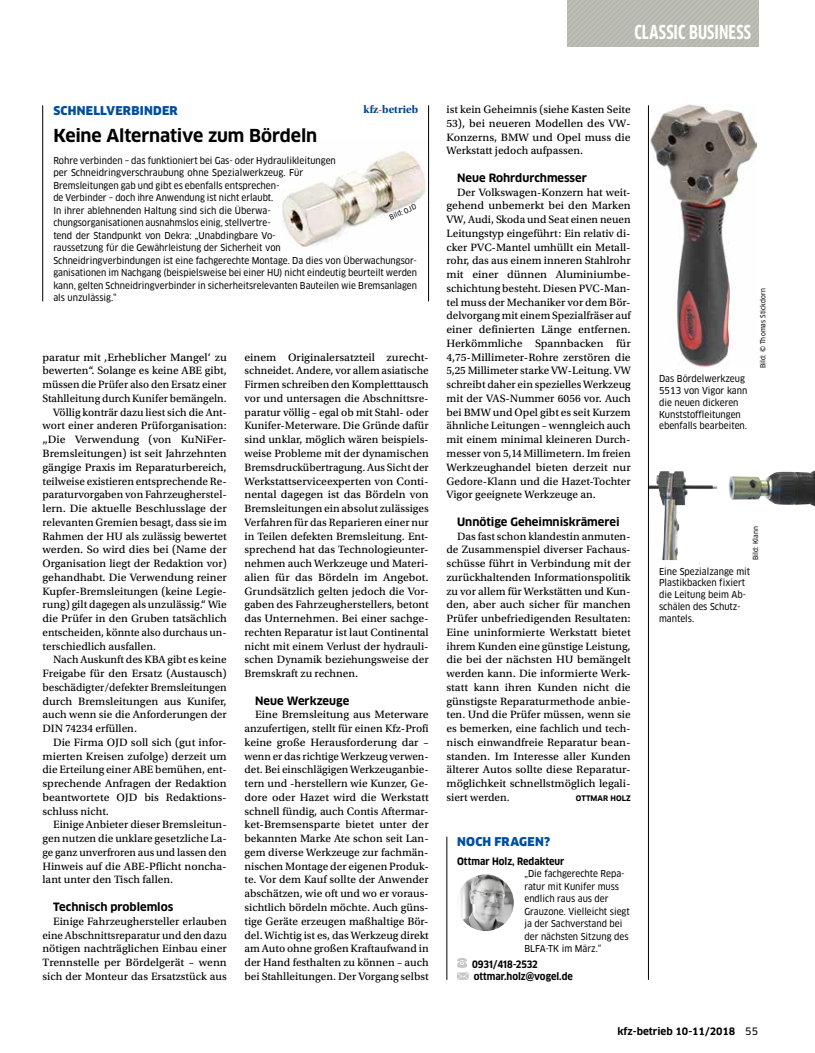
<style>
.page{position:relative;width:815px;height:1053px;background:#fff}
.page>*{position:absolute;margin:0;border:0;box-sizing:border-box;transform-origin:0 0}
.t1{font:700 condensed 18.75px "Clan OT";letter-spacing:.005em;color:#fff}
.t2{font:700 17.5px "Clan OT";letter-spacing:-.01em;color:#000}
.t3{font:900 11.88px "Clan OT";letter-spacing:.02em;color:#004f9f}
.t4{font:11.25px/13.8px "Utopia Std Capt";color:#000;text-align:justify}
.t5{font:700 11.25px "Clan OT";color:#000}
.t6{font:11.25px "Utopia Std Bold Subh";color:#048}
.t7{font:700 condensed 10px/11.9px "Clan OT";color:#000}
.t8{font:700 10px "Clan OT";color:#000}
.t9{font:9.38px/12.5px "Clan OT Narrow News";color:#000}
.t10{font:700 7.5px "Clan OT";letter-spacing:.01em;color:#000}
.t11{font:6.88px "Clan OT Narrow News";letter-spacing:.015em;color:#000}
.s1{color:#d63517}
.s2{font-family:"Clan OT News";font-weight:400}
</style>
<div class="page">
<div style="left:567px;top:0;width:191px;height:46px;background:#b9bab1"></div>
<svg style="left:457px;top:958px;width:12px;height:21px"></svg>
<hr style="left:447px;top:836px;width:1px;height:143px;background:#000">
<img style="left:457px;top:874px;width:57px;height:57px;border-radius:28px">
<img style="left:651px;top:105px;width:105px;height:261px">
<img style="left:649px;top:470px;width:166px;height:90px">
<img style="left:282px;top:151px;width:144px;height:96px">
<hr style="left:42px;top:105px;width:1px;height:196px;background:#000">
<hr style="left:428px;top:105px;width:1px;height:196px;background:#000">
<hr style="left:648px;top:105px;width:1px;height:874px;background:#000">
<h1 class="t1" style="left:634px;top:21px;width:118px">CLASSIC BUSINESS</h1>
<p class="t6" style="left:364px;top:103px;width:56px">kfz<span class="s1">-</span>betrieb</p>
<p class="t3" style="left:53px;top:103px;width:126px">SCHNELLVERBINDER</p>
<h2 class="t2" style="left:53px;top:126px;width:265px">Keine Alternative zum Bördeln</h2>
<p class="t9" style="left:53px;top:154px;width:365px">Rohre verbinden – das funktioniert bei Gas- oder Hydraulikleitungen<br>per Schneidringverschraubung ohne Spezialwerkzeug. Für<br>Bremsleitungen gab und gibt es ebenfalls entsprechen-<br>de Verbinder – doch ihre Anwendung ist nicht erlaubt.<br>In ihrer ablehnenden Haltung sind sich die Überwa-<br>chungsorganisationen ausnahmslos einig, stellvertre-<br>tend der Standpunkt von Dekra: „Unabdingbare Vo-<br>raussetzung für die Gewährleistung der Sicherheit von<br>Schneidringverbindungen ist eine fachgerechte Montage. Da dies von Überwachungsor&shy;ganisationen im Nachgang (beispielsweise bei einer HU) nicht eindeutig beurteilt werden kann, gelten Schneidringverbinder in sicherheitsrelevanten Bauteilen wie Bremsanlagen als unzulässig.“</p>
<p class="t11" style="left:388px;top:214px;width:30px;rotate:-23deg">Bild: OJD</p>
<p class="t4" style="left:43px;top:350px;width:186px">paratur mit ‚Erheblicher Mangel‘ zu</p>
<p class="t4" style="left:43px;top:364px;width:186px">bewerten“. Solange es keine ABE gibt,</p>
<p class="t4" style="left:43px;top:378px;width:186px">müssen die Prüfer also den Ersatz einer</p>
<p class="t4" style="left:43px;top:391px;width:186px">Stahlleitung durch Kunifer bemängeln.</p>
<p class="t4" style="left:53px;top:405px;width:175px">Völlig konträr dazu liest sich die Ant-</p>
<p class="t4" style="left:43px;top:419px;width:186px">wort einer anderen Prüforganisation:</p>
<p class="t4" style="left:43px;top:433px;width:186px">„Die Verwendung (von KuNiFer-</p>
<p class="t4" style="left:43px;top:446px;width:186px">Bremsleitungen) ist seit Jahrzehnten</p>
<p class="t4" style="left:43px;top:460px;width:186px">gängige Praxis im Reparaturbereich,</p>
<p class="t4" style="left:43px;top:474px;width:186px">teilweise existieren entsprechende Re-</p>
<p class="t4" style="left:43px;top:488px;width:186px">paraturvorgaben von Fahrzeugherstel-</p>
<p class="t4" style="left:43px;top:501px;width:186px">lern. Die aktuelle Beschlusslage der</p>
<p class="t4" style="left:43px;top:515px;width:186px">relevanten Gremien besagt, dass sie im</p>
<p class="t4" style="left:43px;top:529px;width:186px">Rahmen der HU als zulässig bewertet</p>
<p class="t4" style="left:43px;top:543px;width:186px">werden. So wird dies bei (Name der</p>
<p class="t4" style="left:43px;top:556px;width:186px">Organisation liegt der Redaktion vor)</p>
<p class="t4" style="left:43px;top:570px;width:186px">gehandhabt. Die Verwendung reiner</p>
<p class="t4" style="left:43px;top:584px;width:186px">Kupfer-Bremsleitungen (keine Legie-</p>
<p class="t4" style="left:43px;top:598px;width:186px">rung) gilt dagegen als unzulässig.“ Wie</p>
<p class="t4" style="left:43px;top:611px;width:186px">die Prüfer in den Gruben tatsächlich</p>
<p class="t4" style="left:43px;top:625px;width:186px">entscheiden, könnte also durchaus un-</p>
<p class="t4" style="left:43px;top:639px;width:115px">terschiedlich ausfallen.</p>
<p class="t4" style="left:53px;top:653px;width:175px">Nach Auskunft des KBA gibt es keine</p>
<p class="t4" style="left:43px;top:666px;width:186px">Freigabe für den Ersatz (Austausch)</p>
<p class="t4" style="left:43px;top:680px;width:186px">beschädigter/defekter Bremsleitungen</p>
<p class="t4" style="left:43px;top:694px;width:186px">durch Bremsleitungen aus Kunifer,</p>
<p class="t4" style="left:43px;top:708px;width:186px">auch wenn sie die Anforderungen der</p>
<p class="t4" style="left:43px;top:721px;width:96px">DIN 74234 erfüllen.</p>
<p class="t4" style="left:53px;top:735px;width:175px">Die Firma OJD soll sich (gut infor-</p>
<p class="t4" style="left:43px;top:749px;width:186px">mierten Kreisen zufolge) derzeit um</p>
<p class="t4" style="left:43px;top:763px;width:186px">die Erteilung einer ABE bemühen, ent-</p>
<p class="t4" style="left:43px;top:776px;width:186px">sprechende Anfragen der Redaktion</p>
<p class="t4" style="left:43px;top:790px;width:186px">beantwortete OJD bis Redaktions-</p>
<p class="t4" style="left:43px;top:804px;width:68px">schluss nicht.</p>
<p class="t4" style="left:53px;top:818px;width:175px">Einige Anbieter dieser Bremsleitun-</p>
<p class="t4" style="left:43px;top:831px;width:186px">gen nutzen die unklare gesetzliche La-</p>
<p class="t4" style="left:43px;top:845px;width:186px">ge ganz unverfroren aus und lassen den</p>
<p class="t4" style="left:43px;top:859px;width:186px">Hinweis auf die ABE-Pflicht noncha-</p>
<p class="t4" style="left:43px;top:873px;width:132px">lant unter den Tisch fallen.</p>
<p class="t5" style="left:53px;top:900px;width:122px">Technisch problemlos</p>
<p class="t4" style="left:43px;top:914px;width:186px;text-indent:11px">Einige Fahrzeughersteller erlauben eine Abschnittsreparatur und den dazu nötigen nachträglichen Einbau einer Trennstelle per Bördelgerät – wenn sich der Monteur das Ersatzstück aus</p>
<p class="t4" style="left:244px;top:350px;width:186px">einem Originalersatzteil zurecht&shy;schneidet. Andere, vor allem asiatische Firmen schreiben den Kompletttausch vor und untersagen die Abschnittsre&shy;paratur völlig – egal ob mit Stahl- oder Kunifer-Meterware. Die Gründe dafür sind unklar, möglich wären beispiels&shy;weise Probleme mit der dynamischen Bremsdruckübertragung. Aus Sicht der Werkstattserviceexperten von Conti&shy;nental dagegen ist das Bördeln von Bremsleitungen ein absolut zulässiges Verfahren für das Reparieren einer nur in Teilen defekten Bremsleitung. Ent&shy;sprechend hat das Technologieunter&shy;nehmen auch Werkzeuge und Materi&shy;alien für das Bördeln im Angebot.<br>Grundsätzlich gelten jedoch die Vor&shy;gaben des Fahrzeugherstellers, betont das Unternehmen. Bei einer sachge&shy;rechten Reparatur ist laut Continental nicht mit einem Verlust der hydrauli&shy;schen Dynamik beziehungsweise der Bremskraft zu rechnen.</p>
<p class="t5" style="left:255px;top:694px;width:96px">Neue Werkzeuge</p>
<p class="t4" style="left:244px;top:708px;width:186px;text-indent:11px">Eine Bremsleitung aus Meterware anzufertigen, stellt für einen Kfz-Profi keine große Herausforderung dar – wenn er das richtige Werkzeug verwen&shy;det. Bei einschlägigen Werkzeuganbie&shy;tern und -herstellern wie Kunzer, Ge&shy;dore oder Hazet wird die Werkstatt schnell fündig, auch Contis Aftermar&shy;ket-Bremsensparte bietet unter der bekannten Marke Ate schon seit Lan&shy;gem diverse Werkzeuge zur fachmän&shy;nischen Montage der eigenen Produk&shy;te. Vor dem Kauf sollte der Anwender abschätzen, wie oft und wo er voraus&shy;sichtlich bördeln möchte. Auch güns&shy;tige Geräte erzeugen maßhaltige Bör&shy;del. Wichtig ist es, das Werkzeug direkt am Auto ohne großen Kraftaufwand in der Hand festhalten zu können – auch bei Stahlleitungen. Der Vorgang selbst</p>
<p class="t4" style="left:446px;top:103px;width:186px">ist kein Geheimnis (siehe Kasten Seite 53), bei neueren Modellen des VW-Konzerns, BMW und Opel muss die Werkstatt jedoch aufpassen.</p>
<p class="t5" style="left:457px;top:171px;width:131px">Neue Rohrdurchmesser</p>
<p class="t4" style="left:446px;top:185px;width:186px;text-indent:11px">Der Volkswagen-Konzern hat weit&shy;gehend unbemerkt bei den Marken VW, Audi, Skoda und Seat einen neuen Leitungstyp eingeführt: Ein relativ di&shy;cker PVC-Mantel umhüllt ein Metall&shy;rohr, das aus einem inneren Stahlrohr mit einer dünnen Aluminiumbe&shy;schichtung besteht. Diesen PVC-Man&shy;tel muss der Mechaniker vor dem Bör&shy;delvorgang mit einem Spezialfräser auf einer definierten Länge entfernen.<br>Herkömmliche Spannbacken für 4,75-Millimeter-Rohre zerstören die 5,25 Millimeter starke VW-Leitung. VW schreibt daher ein spezielles Werkzeug mit der VAS-Nummer 6056 vor. Auch bei BMW und Opel gibt es seit Kurzem ähnliche Leitungen – wenngleich auch mit einem minimal kleineren Durch&shy;messer von 5,14 Millimetern. Im freien Werkzeughandel bieten derzeit nur Gedore-Klann und die Hazet-Tochter Vigor geeignete Werkzeuge an.</p>
<p class="t5" style="left:457px;top:515px;width:164px">Unnötige Geheimniskrämerei</p>
<p class="t4" style="left:446px;top:529px;width:186px;text-indent:11px">Das fast schon klandestin anmuten&shy;de Zusammenspiel diverser Fachaus&shy;schüsse führt in Verbindung mit der zurückhaltenden Informationspolitik zu vor allem für Werkstätten und Kun&shy;den, aber auch sicher für manchen Prüfer unbefriedigenden Resultaten:<br>Eine uninformierte Werkstatt bietet ihrem Kunden eine günstige Leistung, die bei der nächsten HU bemängelt werden kann. Die informierte Werk&shy;statt kann ihren Kunden nicht die günstigste Reparaturmethode anbie&shy;ten. Und die Prüfer müssen, wenn sie es bemerken, eine fachlich und tech&shy;nisch einwandfreie Reparatur bean&shy;standen. Im Interesse aller Kunden älterer Autos sollte diese Reparatur&shy;möglichkeit schnellstmöglich legali&shy;siert werden.</p>
<p class="t10" style="left:576px;top:793px;width:56px">OTTMAR HOLZ</p>
<p class="t3" style="left:457px;top:834px;width:94px">NOCH FRAGEN?</p>
<p class="t7" style="left:457px;top:855px;width:109px">Ottmar Holz, Redakteur</p>
<p class="t9" style="left:524px;top:867px;width:107px">„Die fachgerechte Repa&shy;ratur mit Kunifer muss endlich raus aus der<br>Grauzone. Vielleicht siegt ja der Sachverstand bei der nächsten Sitzung des<br>BLFA-TK im März.“</p>
<p class="t7" style="left:472px;top:958px;width:102px">0931/418-2532 ottmar.holz@vogel.de</p>
<p class="t9" style="left:659px;top:372px;width:90px;line-height:11.9px">Das Bördelwerkzeug<br>5513 von Vigor kann die neuen dickeren<br>Kunststoffleitungen ebenfalls bearbeiten.</p>
<p class="t11" style="left:759px;top:368px;width:82px;rotate:-90deg">Bild: © Thomas Stickdorn</p>
<p class="t11" style="left:752px;top:560px;width:35px;rotate:-90deg">Bild: Klann</p>
<p class="t9" style="left:659px;top:565px;width:93px;line-height:11.9px">Eine Spezialzange mit<br>Plastikbacken fixiert die Leitung beim Ab&shy;schälen des Schutz&shy;mantels.</p>
<p class="t8" style="left:617px;top:1025px;width:142px">kfz-betrieb 10-11/2018 <span class="s2">55</span></p>
</div>
